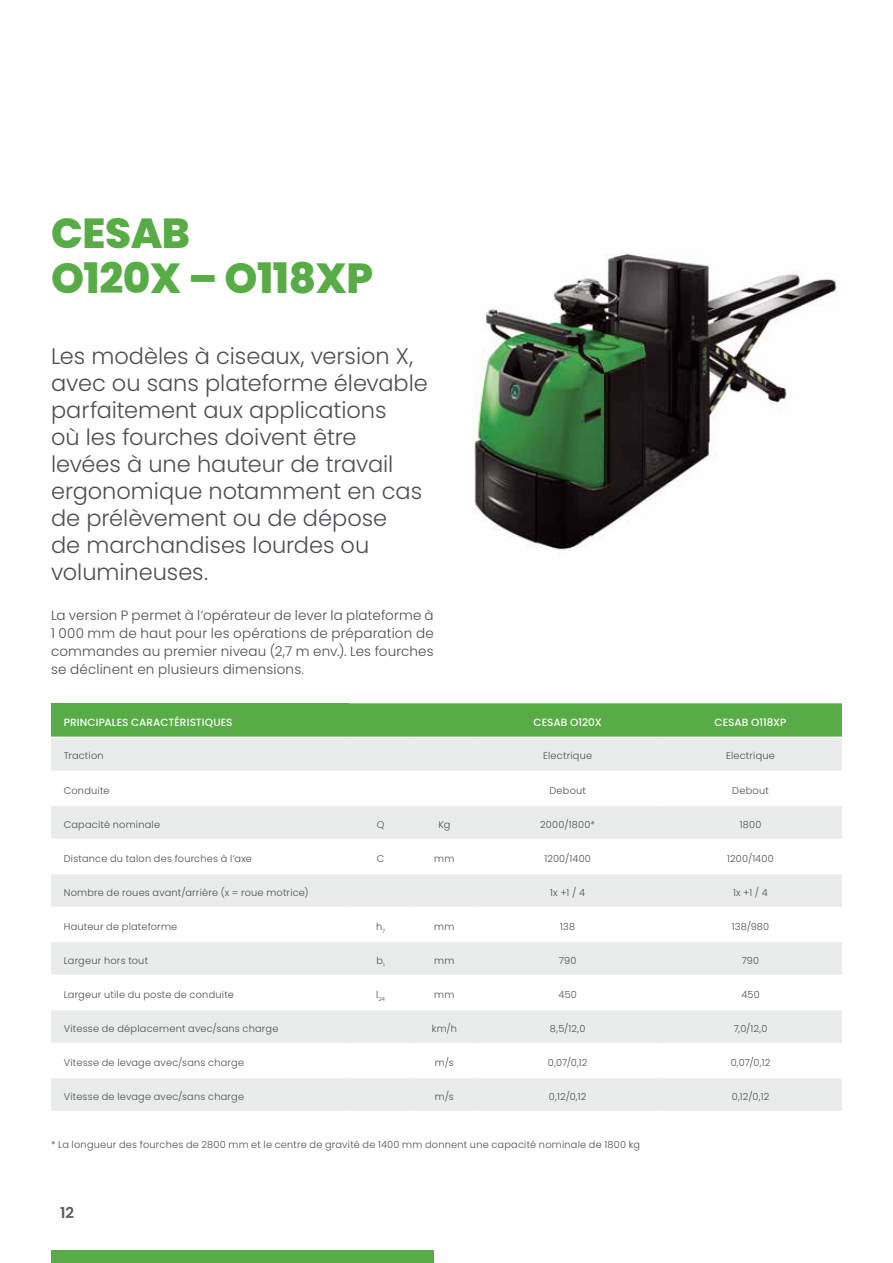
<style>
.page{position:relative;width:893px;height:1263px;background:#fff}
.page>*{position:absolute;margin:0;border:0;box-sizing:border-box;transform-origin:0 0}
.t1{font:800 42px/45px "Poppins";letter-spacing:-.01em;color:#57ac45}
.t2{font:300 22.5px/27px "Poppins";color:#4e4d53}
.t3{font:600 15px "Poppins";color:#585e5c}
.t4{font:300 13.5px/18px "Poppins";letter-spacing:.01em;color:#4e4d53;text-align:justify}
.t5{font:500 10.5px "Poppins";letter-spacing:.005em;color:#fff}
.t6{font:300 9.75px "Poppins";letter-spacing:.025em;color:#4e4d53}
.t7{font:300 5.7px "Poppins";color:#4e4d53}
</style>
<div class="page">
<div style="left:51px;top:1250px;width:383px;height:13px;background:#57ac45"></div>
<div style="left:51px;top:703px;width:298px;height:34px;background:#57ac45"></div>
<div style="left:349px;top:703px;width:493px;height:34px;background:#57ac45"></div>
<svg style="left:51px;top:738px;width:791px;height:373px;fill:#eaecec"></svg>
<hr style="left:51px;top:771px;width:298px;height:1px;background:#fff">
<hr style="left:349px;top:771px;width:63px;height:1px;background:#fff">
<hr style="left:412px;top:771px;width:64px;height:1px;background:#fff">
<hr style="left:476px;top:771px;width:183px;height:1px;background:#fff">
<hr style="left:659px;top:771px;width:183px;height:1px;background:#fff">
<hr style="left:51px;top:805px;width:298px;height:1px;background:#fff">
<hr style="left:349px;top:805px;width:63px;height:1px;background:#fff">
<hr style="left:412px;top:805px;width:64px;height:1px;background:#fff">
<hr style="left:476px;top:805px;width:183px;height:1px;background:#fff">
<hr style="left:659px;top:805px;width:183px;height:1px;background:#fff">
<hr style="left:51px;top:839px;width:298px;height:1px;background:#fff">
<hr style="left:349px;top:839px;width:63px;height:1px;background:#fff">
<hr style="left:412px;top:839px;width:64px;height:1px;background:#fff">
<hr style="left:476px;top:839px;width:183px;height:1px;background:#fff">
<hr style="left:659px;top:839px;width:183px;height:1px;background:#fff">
<hr style="left:51px;top:873px;width:298px;height:1px;background:#fff">
<hr style="left:349px;top:873px;width:63px;height:1px;background:#fff">
<hr style="left:412px;top:873px;width:64px;height:1px;background:#fff">
<hr style="left:476px;top:873px;width:183px;height:1px;background:#fff">
<hr style="left:659px;top:873px;width:183px;height:1px;background:#fff">
<hr style="left:51px;top:907px;width:298px;height:1px;background:#fff">
<hr style="left:349px;top:907px;width:63px;height:1px;background:#fff">
<hr style="left:412px;top:907px;width:64px;height:1px;background:#fff">
<hr style="left:476px;top:907px;width:183px;height:1px;background:#fff">
<hr style="left:659px;top:907px;width:183px;height:1px;background:#fff">
<hr style="left:51px;top:941px;width:298px;height:1px;background:#fff">
<hr style="left:349px;top:941px;width:63px;height:1px;background:#fff">
<hr style="left:412px;top:941px;width:64px;height:1px;background:#fff">
<hr style="left:476px;top:941px;width:183px;height:1px;background:#fff">
<hr style="left:659px;top:941px;width:183px;height:1px;background:#fff">
<hr style="left:51px;top:975px;width:298px;height:1px;background:#fff">
<hr style="left:349px;top:975px;width:63px;height:1px;background:#fff">
<hr style="left:412px;top:975px;width:64px;height:1px;background:#fff">
<hr style="left:476px;top:975px;width:183px;height:1px;background:#fff">
<hr style="left:659px;top:975px;width:183px;height:1px;background:#fff">
<hr style="left:51px;top:1009px;width:298px;height:1px;background:#fff">
<hr style="left:349px;top:1009px;width:63px;height:1px;background:#fff">
<hr style="left:412px;top:1009px;width:64px;height:1px;background:#fff">
<hr style="left:476px;top:1009px;width:183px;height:1px;background:#fff">
<hr style="left:659px;top:1009px;width:183px;height:1px;background:#fff">
<hr style="left:51px;top:1043px;width:298px;height:1px;background:#fff">
<hr style="left:349px;top:1043px;width:63px;height:1px;background:#fff">
<hr style="left:412px;top:1043px;width:64px;height:1px;background:#fff">
<hr style="left:476px;top:1043px;width:183px;height:1px;background:#fff">
<hr style="left:659px;top:1043px;width:183px;height:1px;background:#fff">
<hr style="left:51px;top:1077px;width:298px;height:1px;background:#fff">
<hr style="left:349px;top:1077px;width:63px;height:1px;background:#fff">
<hr style="left:412px;top:1077px;width:64px;height:1px;background:#fff">
<hr style="left:476px;top:1077px;width:183px;height:1px;background:#fff">
<hr style="left:659px;top:1077px;width:183px;height:1px;background:#fff">
<img style="left:474px;top:253px;width:364px;height:297px">
<h1 class="t1" style="left:51px;top:211px;width:324px">CESAB<br>O120X – O118XP</h1>
<p class="t2" style="left:51px;top:343px;width:378px">Les modèles à ciseaux, version X, avec ou sans plateforme élevable parfaitement aux applications<br>où les fourches doivent être levées à une hauteur de travail ergonomique notamment en cas de prélèvement ou de dépose<br>de marchandises lourdes ou volumineuses.</p>
<h3 class="t4" style="left:51px;top:606px;width:384px">La version P permet à l’opérateur de lever la plateforme à 1 000 mm de haut pour les opérations de préparation de commandes au premier niveau (2,7 m env.). Les fourches se déclinent en plusieurs dimensions.</h3>
<p class="t5" style="left:64px;top:716px;width:170px">PRINCIPALES CARACTÉRISTIQUES</p>
<p class="t5" style="left:534px;top:716px;width:70px">CESAB O120X</p>
<p class="t5" style="left:715px;top:716px;width:73px">CESAB O118XP</p>
<p class="t6" style="left:64px;top:750px;width:41px">Traction</p>
<p class="t6" style="left:543px;top:750px;width:50px">Electrique</p>
<p class="t6" style="left:726px;top:750px;width:50px">Electrique</p>
<p class="t6" style="left:64px;top:784px;width:47px">Conduite</p>
<p class="t6" style="left:549px;top:784px;width:38px">Debout</p>
<p class="t6" style="left:732px;top:784px;width:38px">Debout</p>
<p class="t6" style="left:64px;top:818px;width:98px">Capacité nominale</p>
<p class="t6" style="left:377px;top:818px;width:9px">Q</p>
<p class="t6" style="left:438px;top:818px;width:13px">Kg</p>
<p class="t6" style="left:540px;top:818px;width:56px">2000/1800*</p>
<p class="t6" style="left:740px;top:818px;width:23px">1800</p>
<p class="t6" style="left:64px;top:852px;width:190px">Distance du talon des fourches à l’axe</p>
<p class="t6" style="left:377px;top:852px;width:9px">C</p>
<p class="t6" style="left:434px;top:852px;width:22px">mm</p>
<p class="t6" style="left:544px;top:852px;width:48px">1200/1400</p>
<p class="t6" style="left:727px;top:852px;width:48px">1200/1400</p>
<p class="t6" style="left:64px;top:886px;width:246px">Nombre de roues avant/arrière (x = roue motrice)</p>
<p class="t6" style="left:550px;top:886px;width:36px">1x +1 / 4</p>
<p class="t6" style="left:733px;top:886px;width:36px">1x +1 / 4</p>
<p class="t6" style="left:64px;top:920px;width:115px">Hauteur de plateforme</p>
<p class="t6" style="left:376px;top:920px;width:10px">h<sub>7</sub></p>
<p class="t6" style="left:434px;top:920px;width:22px">mm</p>
<p class="t6" style="left:560px;top:920px;width:17px">138</p>
<p class="t6" style="left:732px;top:920px;width:39px">138/980</p>
<p class="t6" style="left:64px;top:954px;width:86px">Largeur hors tout</p>
<p class="t6" style="left:376px;top:954px;width:10px">b<sub>1</sub></p>
<p class="t6" style="left:434px;top:954px;width:22px">mm</p>
<p class="t6" style="left:559px;top:954px;width:19px">790</p>
<p class="t6" style="left:742px;top:954px;width:19px">790</p>
<p class="t6" style="left:64px;top:988px;width:172px">Largeur utile du poste de conduite</p>
<p class="t7" style="left:376px;top:995px;width:11px"><sup>l</sup>24</p>
<p class="t6" style="left:434px;top:988px;width:22px">mm</p>
<p class="t6" style="left:558px;top:988px;width:20px">450</p>
<p class="t6" style="left:741px;top:988px;width:20px">450</p>
<p class="t6" style="left:64px;top:1022px;width:216px">Vitesse de déplacement avec/sans charge</p>
<p class="t6" style="left:432px;top:1022px;width:27px">km/h</p>
<p class="t6" style="left:550px;top:1022px;width:37px">8,5/12,0</p>
<p class="t6" style="left:734px;top:1022px;width:35px">7,0/12,0</p>
<p class="t6" style="left:64px;top:1056px;width:182px">Vitesse de levage avec/sans charge</p>
<p class="t6" style="left:435px;top:1056px;width:20px">m/s</p>
<p class="t6" style="left:548px;top:1056px;width:41px">0,07/0,12</p>
<p class="t6" style="left:731px;top:1056px;width:41px">0,07/0,12</p>
<p class="t6" style="left:64px;top:1090px;width:182px">Vitesse de levage avec/sans charge</p>
<p class="t6" style="left:435px;top:1090px;width:20px">m/s</p>
<p class="t6" style="left:549px;top:1090px;width:39px">0,12/0,12</p>
<p class="t6" style="left:732px;top:1090px;width:39px">0,12/0,12</p>
<p class="t6" style="left:51px;top:1139px;width:590px">* La longueur des fourches de 2800 mm et le centre de gravité de 1400 mm donnent une capacité nominale de 1800 kg</p>
<h3 class="t3" style="left:60px;top:1204px;width:16px">12</h3>
</div>
